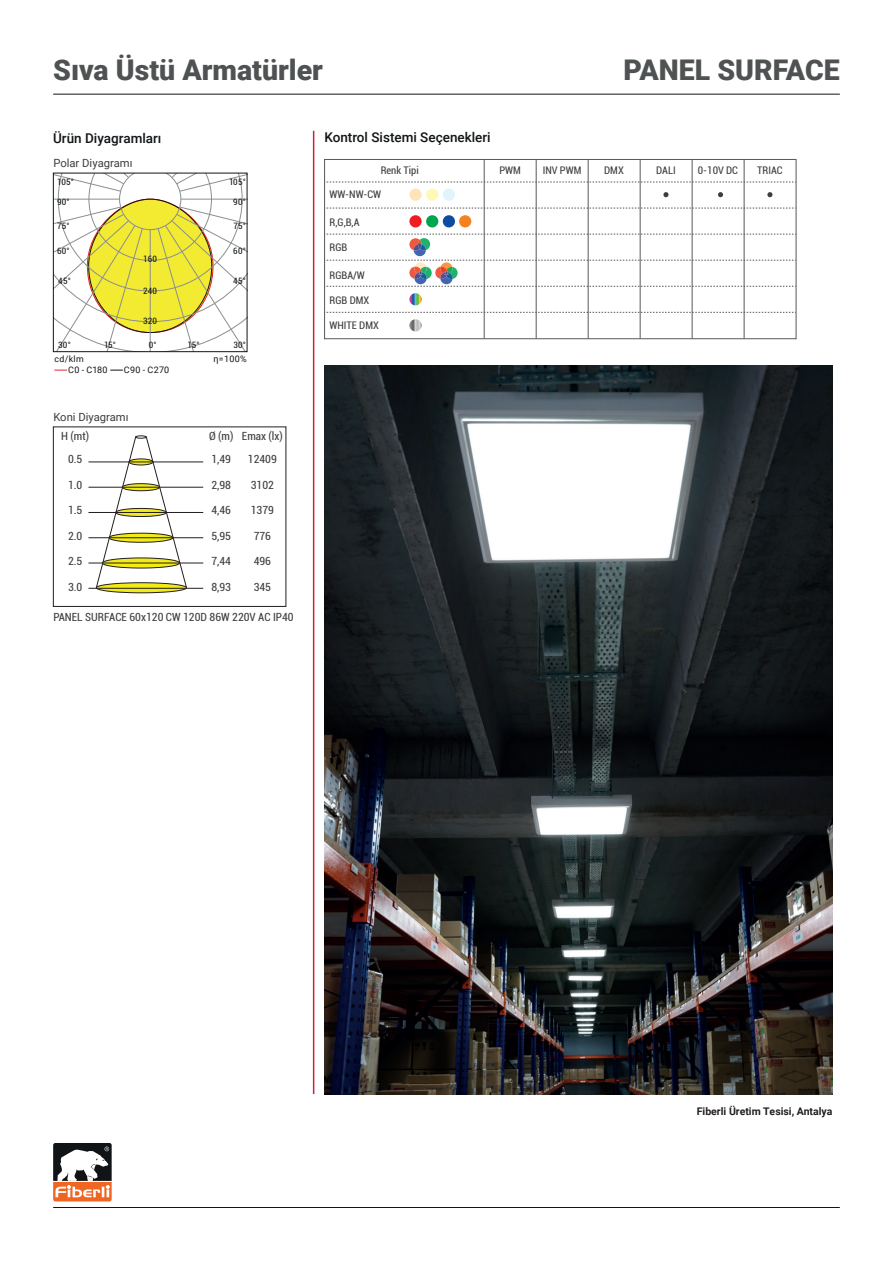
<style>
.page{position:relative;width:893px;height:1263px;background:#fff}
.page>*{position:absolute;margin:0;border:0;box-sizing:border-box;transform-origin:0 0}
.t1{font:900 28.5px "Roboto";color:#4f5252}
.t2{font:500 13.5px "Roboto";color:#111416}
.t3{font:condensed 11.25px/23.5px "Roboto";color:#3e3e3f}
.t4{font:11.25px "Roboto";color:#3e3e3f}
.t5{font:condensed 10.5px "Roboto";color:#3e3e3f}
.t6{font:700 10.5px "Roboto";color:#231f20}
.t7{font:9px "Roboto";letter-spacing:.03em;color:#111516}
.t8{font:condensed 8.85px "Roboto";letter-spacing:.02em;color:#111516}
.t9{font:8.85px "Roboto";color:#111516}
</style>
<div class="page">
<hr style="left:53px;top:94px;width:787px;height:1px;background:#111416">
<hr style="left:53px;top:1207px;width:787px;height:1px;background:#111416">
<hr style="left:313px;top:131px;width:1px;height:963px;background:#d31e39">
<svg style="left:53px;top:1143px;width:59px;height:58px"></svg>
<img style="left:324px;top:365px;width:508px;height:729px">
<div style="left:324px;top:159px;width:472px;height:180px;border:1px solid #57585a"></div>
<div style="left:409px;top:189px;width:13px;height:12px;background:#fee4b8;border-radius:50%"></div>
<div style="left:426px;top:189px;width:12px;height:12px;background:#fff9b8;border-radius:50%"></div>
<div style="left:443px;top:189px;width:12px;height:12px;background:#e1f4fc;border-radius:50%"></div>
<div style="left:409px;top:215px;width:13px;height:12px;background:#ee1d23;border-radius:50%"></div>
<div style="left:443px;top:215px;width:12px;height:12px;background:#0d4da1;border-radius:50%"></div>
<div style="left:426px;top:215px;width:12px;height:12px;background:#00a54f;border-radius:50%"></div>
<div style="left:459px;top:215px;width:12px;height:12px;background:#f58220;border-radius:50%"></div>
<svg style="left:324px;top:208px;width:472px;height:1px"></svg>
<svg style="left:324px;top:182px;width:472px;height:1px"></svg>
<svg style="left:324px;top:234px;width:472px;height:53px"></svg>
<svg style="left:324px;top:312px;width:472px;height:1px"></svg>
<hr style="left:536px;top:160px;width:1px;height:179px;background:#57585a">
<hr style="left:588px;top:160px;width:1px;height:179px;background:#57585a">
<hr style="left:484px;top:160px;width:1px;height:179px;background:#57585a">
<hr style="left:640px;top:160px;width:1px;height:179px;background:#57585a">
<hr style="left:692px;top:160px;width:1px;height:179px;background:#57585a">
<hr style="left:744px;top:160px;width:1px;height:179px;background:#57585a">
<svg style="left:409px;top:293px;width:13px;height:12px"></svg>
<svg style="left:409px;top:319px;width:13px;height:12px"></svg>
<svg style="left:663px;top:192px;width:5px;height:5px"></svg>
<svg style="left:718px;top:192px;width:5px;height:5px"></svg>
<svg style="left:767px;top:192px;width:5px;height:5px"></svg>
<svg style="left:95px;top:435px;width:92px;height:158px"></svg>
<div style="left:53px;top:427px;width:233px;height:180px;border:1px solid #231f20"></div>
<hr style="left:88px;top:462px;width:115px;height:1px;background:#231f20">
<hr style="left:88px;top:487px;width:115px;height:1px;background:#231f20">
<hr style="left:88px;top:512px;width:115px;height:1px;background:#231f20">
<hr style="left:88px;top:537px;width:115px;height:1px;background:#231f20">
<hr style="left:88px;top:563px;width:115px;height:1px;background:#231f20">
<hr style="left:88px;top:588px;width:115px;height:1px;background:#231f20">
<svg style="left:54px;top:370px;width:13px;height:1px"></svg>
<svg style="left:110px;top:370px;width:13px;height:1px"></svg>
<svg style="left:55px;top:175px;width:190px;height:175px"></svg>
<div style="left:53px;top:173px;width:194px;height:179px;border:1px solid #111516"></div>
<h1 class="t1" style="left:53px;top:50px;width:271px">Sıva Üstü Armatürler</h1>
<h1 class="t1" style="left:623px;top:50px;width:218px">PANEL SURFACE</h1>
<p class="t2" style="left:53px;top:129px;width:110px">Ürün Diyagramları</p>
<p class="t4" style="left:53px;top:155px;width:81px">Polar Diyagramı</p>
<p class="t8" style="left:57px;top:175px;width:18px">105°</p>
<p class="t8" style="left:229px;top:175px;width:18px">105°</p>
<p class="t8" style="left:57px;top:196px;width:14px">90°</p>
<p class="t8" style="left:233px;top:196px;width:14px">90°</p>
<p class="t8" style="left:57px;top:220px;width:14px">75°</p>
<p class="t8" style="left:233px;top:220px;width:14px">75°</p>
<p class="t8" style="left:57px;top:245px;width:14px">60°</p>
<p class="t8" style="left:233px;top:245px;width:14px">60°</p>
<p class="t8" style="left:58px;top:275px;width:14px">45°</p>
<p class="t8" style="left:233px;top:275px;width:14px">45°</p>
<p class="t8" style="left:143px;top:253px;width:15px">160</p>
<p class="t8" style="left:143px;top:285px;width:15px">240</p>
<p class="t8" style="left:143px;top:315px;width:15px">320</p>
<p class="t8" style="left:58px;top:338px;width:14px">30°</p>
<p class="t8" style="left:104px;top:338px;width:13px">15°</p>
<p class="t8" style="left:149px;top:338px;width:9px">0°</p>
<p class="t8" style="left:188px;top:338px;width:13px">15°</p>
<p class="t8" style="left:233px;top:338px;width:14px">30°</p>
<p class="t9" style="left:55px;top:353px;width:31px">cd/klm</p>
<p class="t7" style="left:68px;top:363px;width:41px">C0 - C180</p>
<p class="t7" style="left:124px;top:363px;width:47px">C90 - C270</p>
<p class="t7" style="left:214px;top:353px;width:35px">η=100%</p>
<p class="t4" style="left:53px;top:409px;width:77px">Koni Diyagramı</p>
<p class="t3" style="left:61px;top:424px;width:29px">H (mt)</p>
<p class="t3" style="left:209px;top:424px;width:75px">Ø (m) Emax (lx)<br>1,49</p>
<p class="t3" style="left:211px;top:473px;width:21px">2,98</p>
<p class="t3" style="left:211px;top:498px;width:21px">4,46</p>
<p class="t3" style="left:211px;top:524px;width:21px">5,95</p>
<p class="t3" style="left:211px;top:549px;width:21px">7,44</p>
<p class="t3" style="left:211px;top:575px;width:21px">8,93</p>
<p class="t3" style="left:248px;top:447px;width:31px">12409</p>
<p class="t3" style="left:251px;top:473px;width:25px">3102</p>
<p class="t3" style="left:251px;top:498px;width:25px">1379</p>
<p class="t3" style="left:254px;top:524px;width:19px">776</p>
<p class="t3" style="left:254px;top:549px;width:19px">496</p>
<p class="t3" style="left:254px;top:575px;width:19px">345</p>
<p class="t3" style="left:68px;top:447px;width:16px">0.5</p>
<p class="t3" style="left:68px;top:473px;width:16px">1.0</p>
<p class="t3" style="left:68px;top:498px;width:16px">1.5</p>
<p class="t3" style="left:68px;top:524px;width:16px">2.0</p>
<p class="t3" style="left:68px;top:549px;width:16px">2.5</p>
<p class="t3" style="left:68px;top:575px;width:16px">3.0</p>
<p class="t3" style="left:53px;top:604px;width:242px">PANEL SURFACE 60x120 CW 120D 86W 220V AC IP40</p>
<p class="t2" style="left:324px;top:128px;width:168px">Kontrol Sistemi Seçenekleri</p>
<p class="t5" style="left:381px;top:163px;width:40px">Renk Tipi</p>
<p class="t5" style="left:499px;top:163px;width:23px">PWM</p>
<p class="t5" style="left:543px;top:163px;width:40px">INV PWM</p>
<p class="t5" style="left:604px;top:163px;width:21px">DMX</p>
<p class="t5" style="left:656px;top:163px;width:21px">DALI</p>
<p class="t5" style="left:698px;top:163px;width:42px">0-10V DC</p>
<p class="t5" style="left:757px;top:163px;width:27px">TRIAC</p>
<p class="t5" style="left:330px;top:187px;width:53px">WW-NW-CW</p>
<p class="t5" style="left:330px;top:214px;width:31px">R,G,B,A</p>
<p class="t5" style="left:330px;top:239px;width:19px">RGB</p>
<p class="t5" style="left:330px;top:268px;width:37px">RGBA/W</p>
<p class="t5" style="left:330px;top:293px;width:41px">RGB DMX</p>
<p class="t5" style="left:330px;top:318px;width:51px">WHITE DMX</p>
<p class="t6" style="left:697px;top:1104px;width:137px">Fiberli Üretim Tesisi, Antalya</p>
</div>
